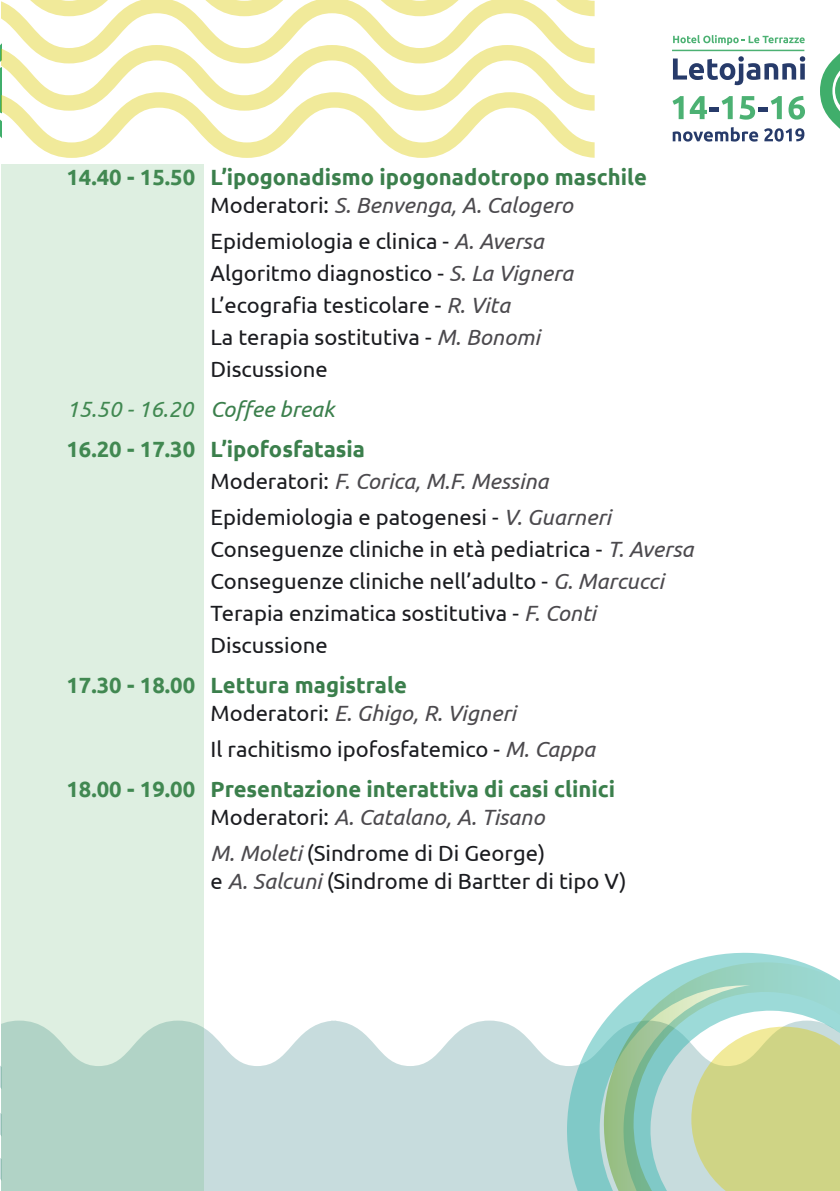
<style>
.page{position:relative;width:840px;height:1191px;background:#fff}
.page>*{position:absolute;margin:0;border:0;box-sizing:border-box;transform-origin:0 0}
.t1{font:22px/32px "Ubuntu";color:#1b1c20}
.t2{font:700 22px/28px "Ubuntu";color:#3b7f4c}
.t3{font:italic 22px "Ubuntu";color:#3b7f4c}
.s1{font-weight:400;color:#1b1c20}
.s2{font-weight:400;font-style:italic;color:#4c4a4e}
.s3{font-style:italic;color:#4c4a4e}
</style>
<div class="page">
<svg style="left:0;top:1052px;width:2px;height:138px"></svg>
<svg style="left:204px;top:1020px;width:362px;height:170px;background:#cee0e1"></svg>
<svg style="left:0;top:0;width:594px;height:158px"></svg>
<svg style="left:820px;top:54px;width:19px;height:74px"></svg>
<svg style="left:673px;top:35px;width:131px;height:10px"></svg>
<svg style="left:672px;top:56px;width:132px;height:29px"></svg>
<svg style="left:672px;top:96px;width:11px;height:23px"></svg>
<svg style="left:689px;top:96px;width:17px;height:23px"></svg>
<hr style="left:708px;top:107px;width:10px;height:4px;background:#273b6a">
<svg style="left:721px;top:96px;width:11px;height:23px"></svg>
<svg style="left:739px;top:96px;width:15px;height:24px"></svg>
<hr style="left:757px;top:107px;width:10px;height:4px;background:#273b6a">
<svg style="left:770px;top:96px;width:11px;height:23px"></svg>
<svg style="left:788px;top:96px;width:16px;height:24px"></svg>
<svg style="left:672px;top:127px;width:85px;height:15px"></svg>
<svg style="left:764px;top:128px;width:40px;height:14px"></svg>
<hr style="left:671px;top:50px;width:132px;height:1px;background:#4cb173">
<svg style="left:566px;top:952px;width:235px;height:238px"></svg>
<svg style="left:603px;top:962px;width:236px;height:228px;background:#a9d6c8"></svg>
<svg style="left:2px;top:164px;width:202px;height:1026px;background:#d7eadd"></svg>
<svg style="left:691px;top:1026px;width:148px;height:164px;background:#d2d793"></svg>
<p class="t2" style="left:210px;top:163px;width:437px;text-indent:-144px">14.40 - 15.50 L’ipogonadismo ipogonadotropo maschile<br><span class="s1">Moderatori:</span> <span class="s2">S. Benvenga, A. Calogero</span></p>
<p class="t1" style="left:210px;top:224px;width:364px">Epidemiologia e clinica - <span class="s3">A. Aversa<br></span>Algoritmo diagnostico - <span class="s3">S. La Vignera<br></span>L’ecografia testicolare - <span class="s3">R. Vita<br></span>La terapia sostitutiva - <span class="s3">M. Bonomi<br></span>Discussione</p>
<p class="t3" style="left:66px;top:396px;width:270px">15.50 - 16.20 Coffee break</p>
<p class="t2" style="left:210px;top:433px;width:339px;line-height:32px;text-indent:-144px">16.20 - 17.30 L’ipofosfatasia<br><span class="s1">Moderatori:</span> <span class="s2">F. Corica, M.F. Messina</span></p>
<p class="t1" style="left:210px;top:500px;width:484px">Epidemiologia e patogenesi - <span class="s3">V. Guarneri </span>Conseguenze cliniche in età pediatrica - <span class="s3">T. Aversa </span>Conseguenze cliniche nell’adulto - <span class="s3">G. Marcucci </span>Terapia enzimatica sostitutiva - <span class="s3">F. Conti </span>Discussione</p>
<p class="t2" style="left:210px;top:671px;width:307px;text-indent:-144px">17.30 - 18.00 Lettura magistrale<br><span class="s1">Moderatori:</span> <span class="s2">E. Ghigo, R. Vigneri</span></p>
<p class="t2" style="left:66px;top:729px;width:550px;line-height:40px;text-indent:144px"><span class="s1">Il rachitismo ipofosfatemico -</span> <span class="s2">M. Cappa<br></span>18.00 - 19.00 Presentazione interattiva di casi clinici</p>
<p class="t1" style="left:210px;top:798px;width:336px;line-height:36px">Moderatori: <span class="s3">A. Catalano, A. Tisano<br>M. Moleti</span> (Sindrome di Di George)</p>
<p class="t1" style="left:210px;top:864px;width:417px">e <span class="s3">A. Salcuni</span> (Sindrome di Bartter di tipo V)</p>
</div>
